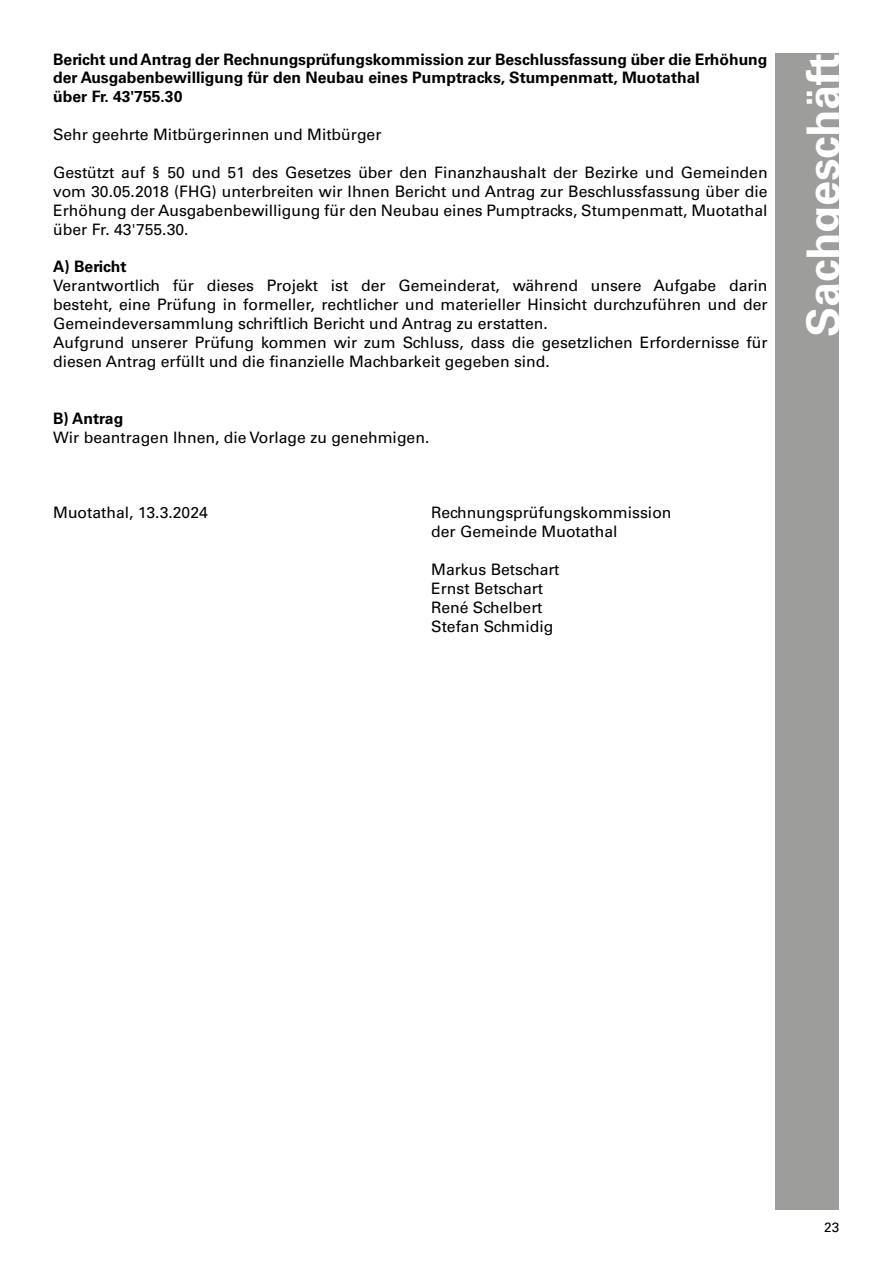
<style>
.page{position:relative;width:893px;height:1263px;background:#fff}
.page>*{position:absolute;margin:0;border:0;box-sizing:border-box;transform-origin:0 0}
.t1{font:700 45px "Univers LT Std";color:#fff}
.t2{font:15.75px/18.9px "Univers LT Std";color:#000}
.t3{font:700 15.75px/18.9px "Univers LT Std";color:#000}
.t4{font:13.5px "Univers LT Std";color:#000}
</style>
<div class="page">
<div style="left:775px;top:53px;width:64px;height:1157px;background:#9d9d9c"></div>
<p class="t3" style="left:53px;top:50px;width:716px">Bericht und Antrag der Rechnungsprüfungskommission zur Beschlussfassung über die Erhöhung der Ausgabenbewilligung für den Neubau eines Pumptracks, Stumpenmatt, Muotathal<br>über Fr. 43'755.30</p>
<p class="t2" style="left:53px;top:125px;width:330px">Sehr geehrte Mitbürgerinnen und Mitbürger</p>
<p class="t2" style="left:53px;top:163px;width:716px;text-align:justify">Gestützt auf § 50 und 51 des Gesetzes über den Finanzhaushalt der Bezirke und Gemeinden vom 30.05.2018 (FHG) unterbreiten wir Ihnen Bericht und Antrag zur Beschlussfassung über die Erhöhung der Ausgabenbewilligung für den Neubau eines Pumptracks, Stumpenmatt, Muotathal über Fr. 43'755.30.</p>
<p class="t3" style="left:53px;top:258px;width:75px">A) Bericht</p>
<p class="t2" style="left:53px;top:276px;width:716px">Verantwortlich für dieses Projekt ist der Gemeinderat, während unsere Aufgabe darin besteht, eine Prüfung in formeller, rechtlicher und materieller Hinsicht durchzuführen und der Gemeindeversammlung schriftlich Bericht und Antrag zu erstatten.<br>Aufgrund unserer Prüfung kommen wir zum Schluss, dass die gesetzlichen Erfordernisse für diesen Antrag erfüllt und die finanzielle Machbarkeit gegeben sind.</p>
<p class="t3" style="left:53px;top:409px;width:72px">B) Antrag</p>
<p class="t2" style="left:53px;top:428px;width:378px">Wir beantragen Ihnen, die Vorlage zu genehmigen.</p>
<p class="t2" style="left:53px;top:503px;width:156px">Muotathal, 13.3.2024</p>
<p class="t2" style="left:431px;top:503px;width:242px">Rechnungsprüfungskommission der Gemeinde Muotathal</p>
<p class="t2" style="left:431px;top:560px;width:130px">Markus Betschart<br>Ernst Betschart<br>René Schelbert<br>Stefan Schmidig</p>
<h1 class="t1" style="left:797px;top:337px;width:285px;rotate:-90deg">Sachgeschäft</h1>
<p class="t4" style="left:824px;top:1219px;width:17px">23</p>
</div>
